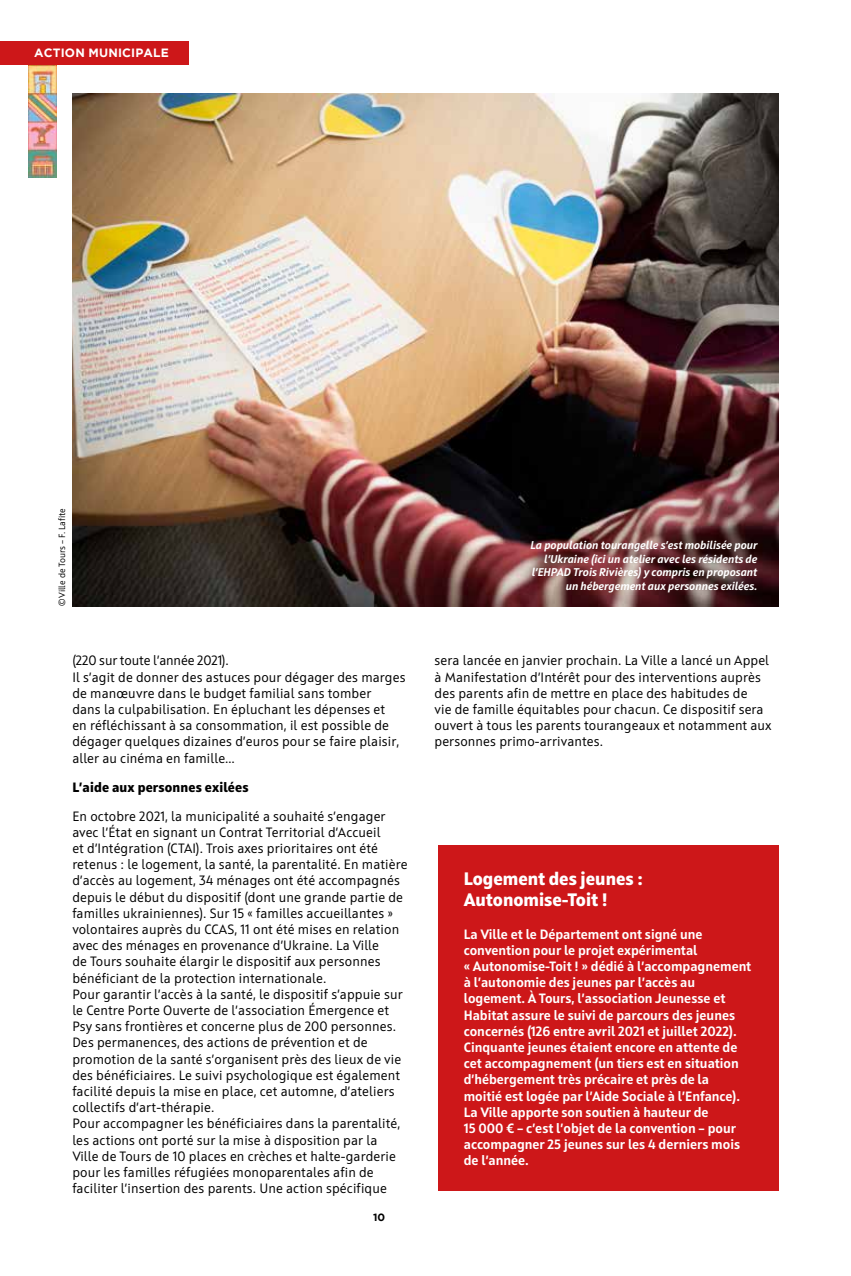
<style>
.page{position:relative;width:851px;height:1276px;background:#fff}
.page>*{position:absolute;margin:0;border:0;box-sizing:border-box;transform-origin:0 0}
.SOUS-TITRE{font:800 18px/21.6px "Squad";color:#fff}
.TEXTE_BASE{font:13.5px/16.2px "Squad";letter-spacing:.01em;color:#000}
.TEXTE_COURANT{font:700 13.5px/16.2px "Squad";color:#fff}
.TEXTE_BASE-2{font:13.5px "Squad";letter-spacing:-.01em;color:#000}
.INTERTITRE_BASE{font:800 13.5px "Squad";letter-spacing:.01em;color:#000}
.t1{font:700 12px "Gotham";letter-spacing:.015em;color:#fff}
.LEGENDE_BASE{font:italic 700 11.25px/13.5px "Squad";color:#fff;text-align:right}
.t2{font:700 10.5px "Gotham";color:#000}
.t3{font:9px "Squad";color:#000}
</style>
<div class="page">
<img style="left:72px;top:94px;width:706px;height:512px">
<hr style="left:850px;top:0;width:1px;height:438px;background:#9d9d9c">
<div style="left:0;top:41px;width:189px;height:24px;background:#cd1719"></div>
<div style="left:438px;top:845px;width:340px;height:346px;background:#cd1719"></div>
<img style="left:28px;top:65px;width:28px;height:113px">
<p class="t1" style="left:34px;top:46px;width:136px">ACTION MUNICIPALE</p>
<p class="t3" style="left:56px;top:606px;width:99px;rotate:-90deg">©Ville de Tours – F. Lafite</p>
<p class="TEXTE_BASE-2" style="left:72px;top:652px;width:158px">(220 sur toute l’année 2021).</p>
<p class="TEXTE_BASE" style="left:72px;top:669px;width:335px">Il s’agit de donner des astuces pour dégager des marges de manœuvre dans le budget familial sans tomber<br>dans la culpabilisation. En épluchant les dépenses et<br>en réfléchissant à sa consommation, il est possible de dégager quelques dizaines d’euros pour se faire plaisir, aller au cinéma en famille…</p>
<p class="INTERTITRE_BASE" style="left:72px;top:778px;width:178px">L’aide aux personnes exilées</p>
<p class="TEXTE_BASE" style="left:72px;top:808px;width:336px">En octobre 2021, la municipalité a souhaité s’engager avec l’État en signant un Contrat Territorial d’Accueil<br>et d’Intégration (CTAI). Trois axes prioritaires ont été retenus : le logement, la santé, la parentalité. En matière d’accès au logement, 34 ménages ont été accompagnés depuis le début du dispositif (dont une grande partie de familles ukrainiennes). Sur 15 « familles accueillantes » volontaires auprès du CCAS, 11 ont été mises en relation avec des ménages en provenance d’Ukraine. La Ville<br>de Tours souhaite élargir le dispositif aux personnes bénéficiant de la protection internationale.</p>
<p class="TEXTE_BASE" style="left:72px;top:986px;width:332px">Pour garantir l’accès à la santé, le dispositif s’appuie sur le Centre Porte Ouverte de l’association Émergence et Psy sans frontières et concerne plus de 200 personnes.<br>Des permanences, des actions de prévention et de promotion de la santé s’organisent près des lieux de vie des bénéficiaires. Le suivi psychologique est également facilité depuis la mise en place, cet automne, d’ateliers collectifs d’art-thérapie.</p>
<p class="TEXTE_BASE" style="left:72px;top:1115px;width:329px">Pour accompagner les bénéficiaires dans la parentalité, les actions ont porté sur la mise à disposition par la Ville de Tours de 10 places en crèches et halte-garderie pour les familles réfugiées monoparentales afin de faciliter l’insertion des parents. Une action spécifique</p>
<p class="t2" style="left:373px;top:1210px;width:14px">10</p>
<p class="LEGENDE_BASE" style="left:530px;top:538px;width:228px">La population tourangelle s’est mobilisée pour l’Ukraine (ici un atelier avec les résidents de l’EHPAD Trois Rivières) y compris en proposant un hébergement aux personnes exilées.</p>
<p class="TEXTE_BASE" style="left:434px;top:652px;width:338px">sera lancée en janvier prochain. La Ville a lancé un Appel à Manifestation d’Intérêt pour des interventions auprès des parents afin de mettre en place des habitudes de<br>vie de famille équitables pour chacun. Ce dispositif sera ouvert à tous les parents tourangeaux et notamment aux personnes primo-arrivantes.</p>
<p class="SOUS-TITRE" style="left:463px;top:867px;width:181px">Logement des jeunes :<br>Autonomise-Toit !</p>
<p class="TEXTE_COURANT" style="left:463px;top:925px;width:289px">La Ville et le Département ont signé une convention pour le projet expérimental<br>« Autonomise-Toit ! » dédié à l’accompagnement à l’autonomie des jeunes par l’accès au logement. À Tours, l’association Jeunesse et Habitat assure le suivi de parcours des jeunes concernés (126 entre avril 2021 et juillet 2022).<br>Cinquante jeunes étaient encore en attente de cet accompagnement (un tiers est en situation d’hébergement très précaire et près de la<br>moitié est logée par l’Aide Sociale à l’Enfance).<br>La Ville apporte son soutien à hauteur de<br>15 000 € – c’est l’objet de la convention – pour accompagner 25 jeunes sur les 4 derniers mois de l’année.</p>
</div>
